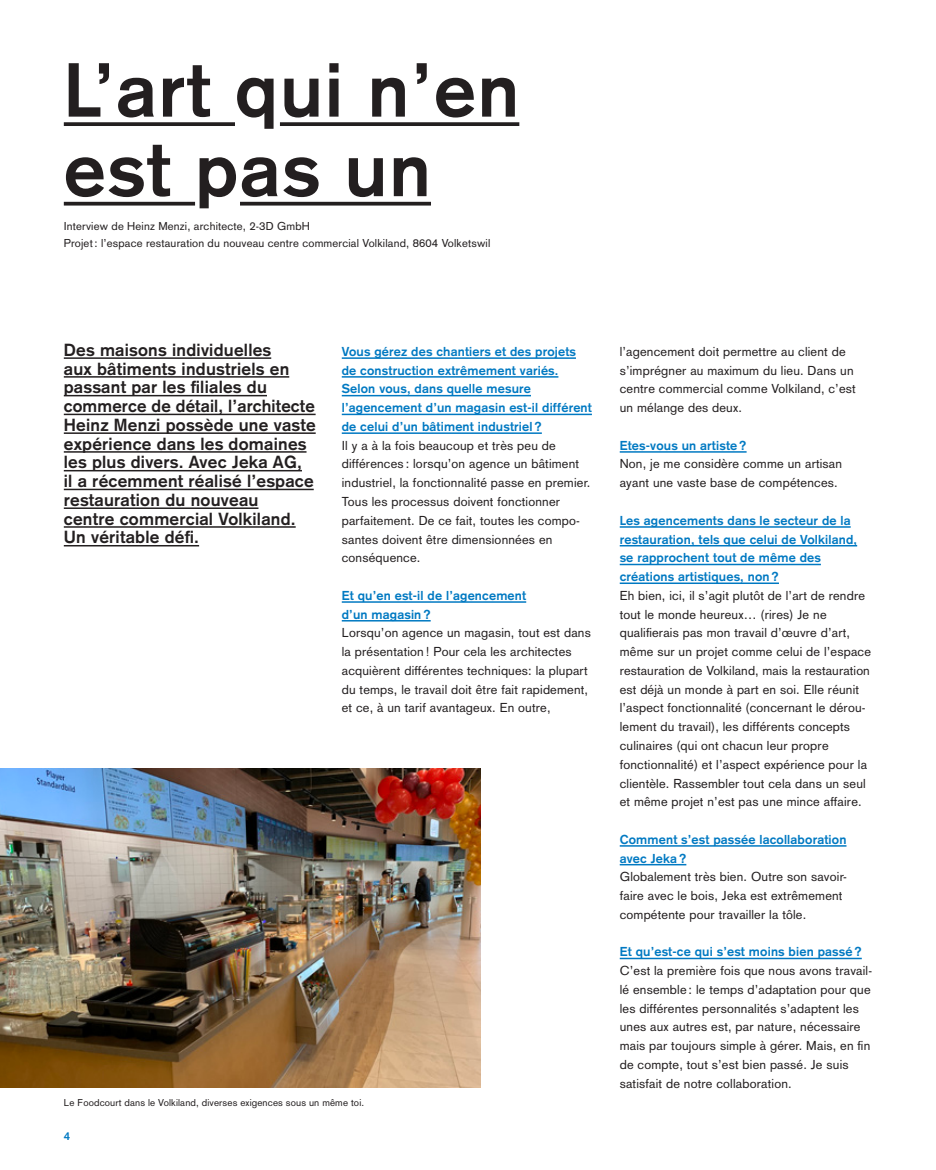
<style>
.page{position:relative;width:936px;height:1170px;background:#fff}
.page>*{position:absolute;margin:0;border:0;box-sizing:border-box;transform-origin:0 0}
.t1{font:700 75px/79.5px "Akzidenz Grotesk";letter-spacing:.025em;color:#231f20}
.t2{font:700 17.25px/18.8px "Akzidenz Grotesk";letter-spacing:.015em;color:#231f20}
.t3{font:12.75px/18.8px "Akzidenz Grotesk";letter-spacing:.015em;color:#231f20}
.t4{font:700 12.75px/18.8px "Akzidenz Grotesk";letter-spacing:.015em;color:#0079c2}
.t5{font:11.25px/16.5px "Akzidenz Grotesk";letter-spacing:.015em;color:#231f20}
.t6{font:700 11.25px "Akzidenz Grotesk";color:#0079c2}
.t7{font:9.75px "Akzidenz Grotesk";letter-spacing:.015em;color:#231f20}
</style>
<div class="page">
<img style="left:0;top:768px;width:480px;height:319px">
<svg style="left:64px;top:122px;width:171px;height:4px"></svg>
<svg style="left:280px;top:122px;width:239px;height:4px"></svg>
<hr style="left:64px;top:202px;width:131px;height:3px;background:#231f20">
<hr style="left:240px;top:202px;width:191px;height:3px;background:#231f20">
<hr style="left:342px;top:357px;width:234px;height:2px;background:#0079c2">
<hr style="left:342px;top:376px;width:216px;height:1px;background:#0079c2">
<hr style="left:342px;top:395px;width:189px;height:1px;background:#0079c2">
<hr style="left:342px;top:413px;width:250px;height:2px;background:#0079c2">
<hr style="left:342px;top:432px;width:200px;height:2px;background:#0079c2">
<hr style="left:342px;top:601px;width:184px;height:1px;background:#0079c2">
<hr style="left:342px;top:620px;width:88px;height:1px;background:#0079c2">
<hr style="left:64px;top:357px;width:207px;height:2px;background:#231f20">
<hr style="left:64px;top:376px;width:225px;height:1px;background:#231f20">
<hr style="left:64px;top:395px;width:203px;height:1px;background:#231f20">
<hr style="left:64px;top:413px;width:251px;height:2px;background:#231f20">
<hr style="left:64px;top:432px;width:252px;height:2px;background:#231f20">
<hr style="left:64px;top:451px;width:242px;height:1px;background:#231f20">
<hr style="left:64px;top:470px;width:238px;height:1px;background:#231f20">
<hr style="left:64px;top:488px;width:250px;height:2px;background:#231f20">
<hr style="left:64px;top:507px;width:194px;height:2px;background:#231f20">
<hr style="left:64px;top:526px;width:232px;height:1px;background:#231f20">
<hr style="left:64px;top:545px;width:135px;height:1px;background:#231f20">
<hr style="left:619px;top:451px;width:127px;height:1px;background:#0079c2">
<hr style="left:619px;top:526px;width:231px;height:1px;background:#0079c2">
<hr style="left:619px;top:545px;width:238px;height:1px;background:#0079c2">
<hr style="left:619px;top:563px;width:201px;height:2px;background:#0079c2">
<hr style="left:619px;top:582px;width:160px;height:2px;background:#0079c2">
<hr style="left:619px;top:845px;width:227px;height:1px;background:#0079c2">
<hr style="left:619px;top:863px;width:67px;height:2px;background:#0079c2">
<hr style="left:619px;top:957px;width:242px;height:2px;background:#0079c2">
<h1 class="t1" style="left:64px;top:50px;width:457px">L’art qui n’en est pas un</h1>
<p class="t5" style="left:64px;top:218px;width:428px">Interview de Heinz Menzi, architecte, 2-3D GmbH<br>Projet : l’espace restauration du nouveau centre commercial Volkiland, 8604 Volketswil</p>
<p class="t2" style="left:64px;top:340px;width:253px">Des maisons individuelles<br>aux bâtiments industriels en passant par les filiales du commerce de détail, l’architecte<br>Heinz Menzi possède une vaste expérience dans les domaines les plus divers. Avec Jeka AG,<br>il a récemment réalisé l’espace restauration du nouveau<br>centre commercial Volkiland.<br>Un véritable défi.</p>
<p class="t3" style="left:619px;top:342px;width:237px">l’agencement doit permettre au client de s’imprégner au maximum du lieu. Dans un centre commercial comme Volkiland, c’est un mélange des deux.</p>
<p class="t4" style="left:342px;top:342px;width:252px">Vous gérez des chantiers et des projets de construction extrêmement variés.<br>Selon vous, dans quelle mesure l’agencement d’un magasin est-il différent de celui d’un bâtiment industriel ?</p>
<p class="t3" style="left:342px;top:436px;width:250px">Il y a à la fois beaucoup et très peu de différences : lorsqu’on agence un bâtiment industriel, la fonctionnalité passe en premier.<br>Tous les processus doivent fonctionner parfaitement. De ce fait, toutes les compo&shy;santes doivent être dimensionnées en conséquence.</p>
<p class="t4" style="left:342px;top:586px;width:186px">Et qu’en est-il de l’agencement d’un magasin ?</p>
<p class="t3" style="left:342px;top:623px;width:250px">Lorsqu’on agence un magasin, tout est dans la présentation ! Pour cela les architectes acquièrent différentes techniques: la plupart du temps, le travail doit être fait rapidement, et ce, à un tarif avantageux. En outre,</p>
<p class="t4" style="left:619px;top:435px;width:128px">Etes-vous un artiste ?</p>
<p class="t3" style="left:619px;top:454px;width:224px">Non, je me considère comme un artisan ayant une vaste base de compétences.</p>
<p class="t4" style="left:619px;top:511px;width:239px">Les agencements dans le secteur de la restauration, tels que celui de Volkiland, se rapprochent tout de même des créations artistiques, non ?</p>
<p class="t3" style="left:619px;top:586px;width:253px">Eh bien, ici, il s’agit plutôt de l’art de rendre tout le monde heureux… (rires) Je ne qualifierais pas mon travail d’œuvre d’art, même sur un projet comme celui de l’espace restauration de Volkiland, mais la restauration est déjà un monde à part en soi. Elle réunit l’aspect fonctionnalité (concernant le dérou&shy;lement du travail), les différents concepts culinaires (qui ont chacun leur propre fonctionnalité) et l’aspect expérience pour la clientèle. Rassembler tout cela dans un seul et même projet n’est pas une mince affaire.</p>
<p class="t4" style="left:619px;top:829px;width:228px">Comment s’est passée lacollaboration avec Jeka ?</p>
<p class="t3" style="left:619px;top:867px;width:229px">Globalement très bien. Outre son savoir&shy;faire avec le bois, Jeka est extrêmement compétente pour travailler la tôle.</p>
<p class="t4" style="left:619px;top:942px;width:243px">Et qu’est-ce qui s’est moins bien passé ?</p>
<p class="t3" style="left:619px;top:961px;width:254px">C’est la première fois que nous avons travail&shy;lé ensemble : le temps d’adaptation pour que les différentes personnalités s’adaptent les unes aux autres est, par nature, nécessaire mais par toujours simple à gérer. Mais, en fin de compte, tout s’est bien passé. Je suis satisfait de notre collaboration.</p>
<p class="t7" style="left:64px;top:1096px;width:302px">Le Foodcourt dans le Volkiland, diverses exigences sous un même toi.</p>
<p class="t6" style="left:64px;top:1129px;width:8px">4</p>
</div>
